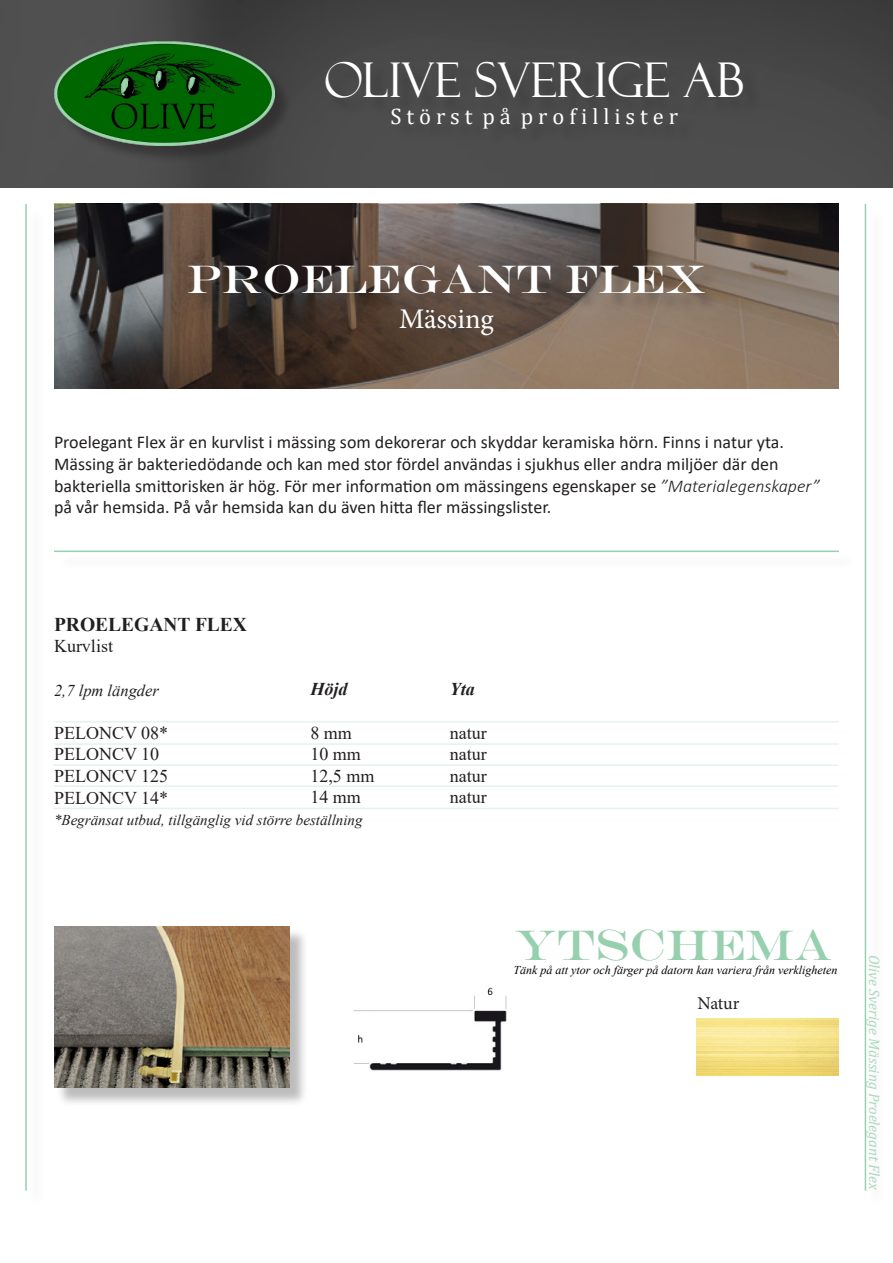
<style>
.page{position:relative;width:893px;height:1263px;background:#fff}
.page>*{position:absolute;margin:0;border:0;box-sizing:border-box;transform-origin:0 0}
.t1{font:48px "Felix Titling";color:#fff}
.t2{font:43.5px "Engravers";color:#97d0ae}
.t3{font:40.5px "Engravers";color:#fff}
.t4{font:28.5px "Minion Pro";letter-spacing:-.005em;color:#fff}
.t5{font:22.5px "Cambria";color:#fff}
.t6{font:700 19.5px "Times New Roman";color:#231f20}
.t7{font:18px/21.6px "Calibri";color:#231f20}
.t8{font:18px "Times New Roman";color:#231f20}
.t9{font:italic 700 18px "Times New Roman";color:#231f20}
.t10{font:18px "Minion Pro";letter-spacing:-.015em;color:#231f20}
.t11{font:italic 16.5px "Times New Roman";color:#231f20}
.t12{font:italic 15px "Times New Roman";color:#231f20}
.t13{font:italic 15px "Cambria";color:#add9bd}
.t14{font:italic 12px "Times New Roman";color:#000}
.s1{font-weight:300;font-style:italic}
</style>
<div class="page">
<img style="left:0;top:0;width:893px;height:187px">
<div style="left:328px;top:64px;width:433px;height:83px;background:#4a4a4a"></div>
<div style="left:56px;top:44px;width:237px;height:120px;background:#231f20;opacity:.5"></div>
<img style="left:54px;top:42px;width:220px;height:103px">
<svg style="left:54px;top:204px;width:785px;height:185px"></svg>
<div style="left:192px;top:267px;width:530px;height:86px;background:#231f20;opacity:.3"></div>
<hr style="left:54px;top:551px;width:785px;height:1px;background:#97d0ae">
<hr style="left:865px;top:204px;width:1px;height:987px;background:#97d0ae">
<hr style="left:25px;top:204px;width:2px;height:987px;background:#97d0ae">
<img style="left:697px;top:1018px;width:141px;height:57px">
<hr style="left:54px;top:743px;width:785px;height:2px;background:#97d0ae">
<hr style="left:54px;top:721px;width:785px;height:1px;background:#97d0ae">
<div style="left:56px;top:928px;width:252px;height:178px;background:#231f20;opacity:.3"></div>
<img style="left:54px;top:926px;width:235px;height:162px">
<img style="left:353px;top:987px;width:154px;height:84px">
<hr style="left:53px;top:764px;width:785px;height:2px;background:#97d0ae">
<hr style="left:54px;top:808px;width:785px;height:1px;background:#97d0ae">
<hr style="left:54px;top:785px;width:785px;height:2px;background:#97d0ae">
<p class="t1" style="left:324px;top:53px;width:422px">OLIVE SVERIGE AB</p>
<p class="t5" style="left:390px;top:103px;width:289px">S t ö r s t p å p r o f i l l i s t e r</p>
<p class="t3" style="left:187px;top:255px;width:520px">PROELEGANT FLEX</p>
<p class="t4" style="left:399px;top:299px;width:96px">Mässing</p>
<p class="t7" style="left:54px;top:431px;width:767px">Proelegant Flex är en kurvlist i mässing som dekorerar och skyddar keramiska hörn. Finns i natur yta.<br>Mässing är bakteriedödande och kan med stor fördel användas i sjukhus eller andra miljöer där den bakteriella smittorisken är hög. För mer information om mässingens egenskaper se <span class="s1">”Materialegenskaper” </span>på vår hemsida. På vår hemsida kan du även hitta fler mässingslister.</p>
<p class="t6" style="left:54px;top:610px;width:195px">PROELEGANT FLEX</p>
<p class="t8" style="left:54px;top:634px;width:61px">Kurvlist</p>
<p class="t11" style="left:54px;top:679px;width:106px">2,7 lpm längder</p>
<p class="t8" style="left:54px;top:720px;width:116px">PELONCV 08*</p>
<p class="t8" style="left:54px;top:742px;width:107px">PELONCV 10</p>
<p class="t8" style="left:54px;top:763px;width:116px">PELONCV 125</p>
<p class="t8" style="left:54px;top:785px;width:116px">PELONCV 14*</p>
<p class="t12" style="left:54px;top:810px;width:310px">*Begränsat utbud, tillgänglig vid större beställning</p>
<p class="t9" style="left:310px;top:677px;width:39px">Höjd</p>
<p class="t8" style="left:310px;top:720px;width:43px">8 mm</p>
<p class="t8" style="left:310px;top:741px;width:52px">10 mm</p>
<p class="t8" style="left:310px;top:763px;width:66px">12,5 mm</p>
<p class="t8" style="left:310px;top:784px;width:52px">14 mm</p>
<p class="t9" style="left:450px;top:677px;width:27px">Yta</p>
<p class="t8" style="left:450px;top:720px;width:38px">natur</p>
<p class="t8" style="left:450px;top:741px;width:38px">natur</p>
<p class="t8" style="left:450px;top:763px;width:38px">natur</p>
<p class="t8" style="left:450px;top:784px;width:38px">natur</p>
<p class="t2" style="left:514px;top:919px;width:320px">YTSCHEMA</p>
<p class="t14" style="left:514px;top:962px;width:325px">Tänk på att ytor och färger på datorn kan variera från verkligheten</p>
<p class="t10" style="left:697px;top:991px;width:44px">Natur</p>
<p class="t13" style="left:885px;top:955px;width:237px;rotate:90deg">Olive Sverige Mässing Proelegant Flex</p>
</div>
